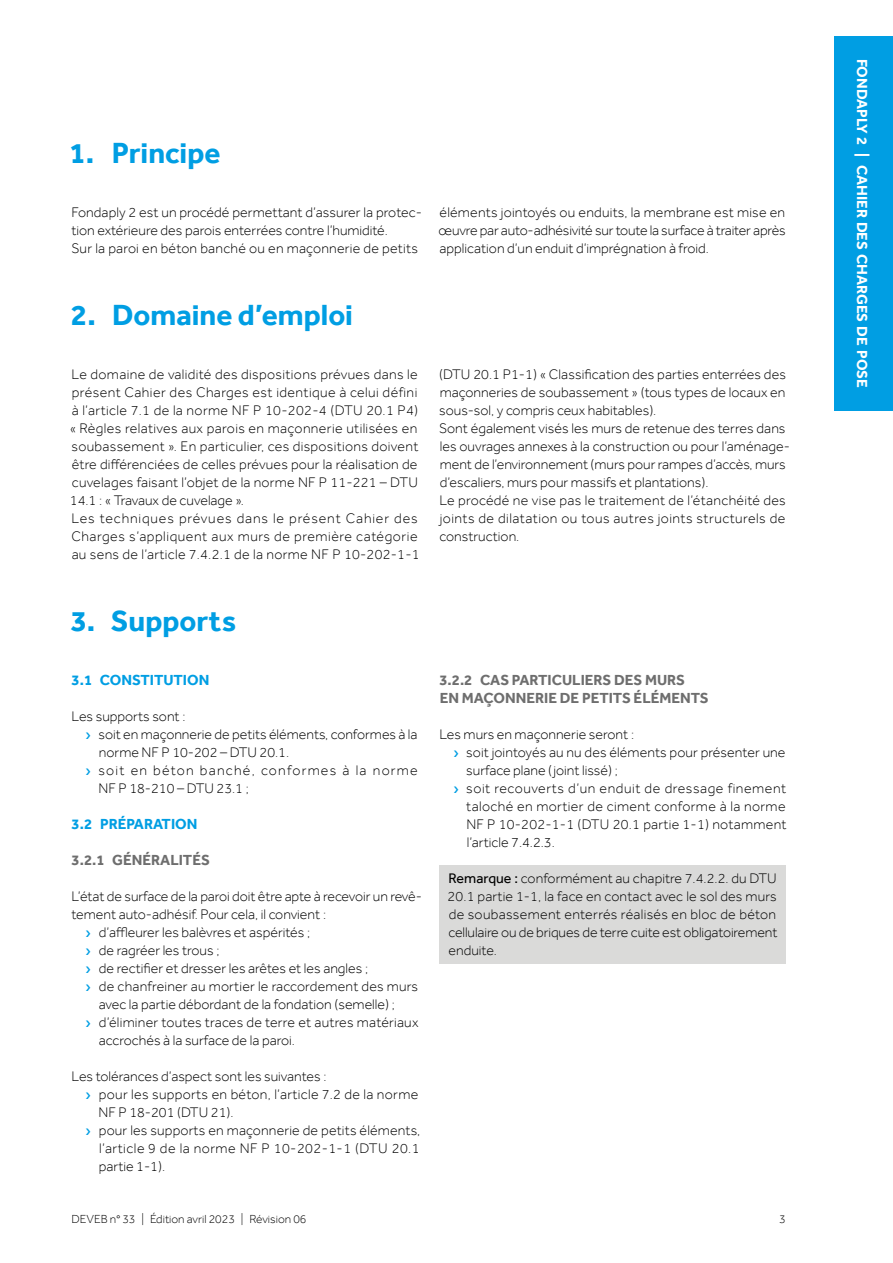
<style>
.page{position:relative;width:893px;height:1263px;background:#fff}
.page>*{position:absolute;margin:0;border:0;box-sizing:border-box;transform-origin:0 0}
.t1{font:700 30px "Effra";color:#009ee3}
.t2{font:700 15px/18px "Effra";color:#6e6e6e}
.t3{font:700 15px "Effra";color:#fff}
.t4{font:700 15px "Effra";color:#009ee3}
._15-Int-Texte-01-espace_avant{font:300 14.25px/18px "Effra";color:#000}
._15-Int-Texte-01{font:300 14.25px/18px "Effra";color:#000;text-align:justify}
._17-Int-Texte-Nota-Gris{font:300 14.25px/18px "Effra";letter-spacing:-.005em;color:#000;text-align:justify}
._15-Int-Texte-01-2{font:300 14.25px/18px "Effra";letter-spacing:.04em;color:#000}
._15-Int-Texte-01-espace_avant-2{font:300 14.25px/18px "Effra";letter-spacing:.02em;color:#000}
._15-Int-Texte-01-espace_avant-3{font:300 14.25px/18px "Effra";letter-spacing:.085em;color:#000}
.t5{font:300 12px "Effra";color:#000}
.s1{font-weight:400}
</style>
<div class="page">
<div style="left:834px;top:36px;width:59px;height:375px;background:#009ee3"></div>
<div style="left:439px;top:865px;width:347px;height:99px;background:#dadad9"></div>
<p class="t1" style="left:69px;top:135px;width:153px">1. Principe</p>
<p class="_15-Int-Texte-01-espace_avant" style="left:71px;top:203px;width:352px">Fondaply 2 est un procédé permettant d’assurer la protec&shy;tion extérieure des parois enterrées contre l’humidité.</p>
<p class="_15-Int-Texte-01" style="left:71px;top:239px;width:348px">Sur la paroi en béton banché ou en maçonnerie de petits</p>
<p class="_15-Int-Texte-01" style="left:438px;top:203px;width:349px">éléments jointoyés ou enduits, la membrane est mise en œuvre par auto-adhésivité sur toute la surface à traiter après application d’un enduit d’imprégnation à froid.</p>
<p class="t1" style="left:71px;top:297px;width:284px">2. Domaine d’emploi</p>
<p class="_15-Int-Texte-01-espace_avant" style="left:70px;top:365px;width:350px;text-align:justify">Le domaine de validité des dispositions prévues dans le présent Cahier des Charges est identique à celui défini à l’article 7.1 de la norme NF P 10-202-4 (DTU 20.1 P4) « Règles relatives aux parois en maçonnerie utilisées en soubassement ». En particulier, ces dispositions doivent être différenciées de celles prévues pour la réalisation de cuvelages faisant l’objet de la norme NF P 11-221 – DTU 14.1 : « Travaux de cuvelage ».</p>
<p class="_15-Int-Texte-01-2" style="left:71px;top:509px;width:350px">Les techniques prévues dans le présent Cahier des<br>Charges s’appliquent aux murs de première catégorie au sens de l’article 7.4.2.1 de la norme NF P 10-202-1-1</p>
<p class="_15-Int-Texte-01" style="left:439px;top:365px;width:348px">(DTU 20.1 P1-1) « Classification des parties enterrées des maçonneries de soubassement » (tous types de locaux en sous-sol, y compris ceux habitables).</p>
<p class="_15-Int-Texte-01" style="left:439px;top:419px;width:352px;text-align:left">Sont également visés les murs de retenue des terres dans les ouvrages annexes à la construction ou pour l’aménage&shy;ment de l’environnement (murs pour rampes d’accès, murs d’escaliers, murs pour massifs et plantations).</p>
<p class="_15-Int-Texte-01" style="left:439px;top:491px;width:348px">Le procédé ne vise pas le traitement de l’étanchéité des joints de dilatation ou tous autres joints structurels de construction.</p>
<p class="t1" style="left:71px;top:603px;width:167px">3. Supports</p>
<p class="t4" style="left:72px;top:671px;width:139px">3.1 CONSTITUTION</p>
<p class="_15-Int-Texte-01" style="left:72px;top:707px;width:115px">Les supports sont :</p>
<p class="_15-Int-Texte-01-espace_avant" style="left:98px;top:725px;width:321px">soit en maçonnerie de petits éléments, conformes à la norme NF P 10-202 – DTU 20.1.</p>
<p class="_15-Int-Texte-01-espace_avant-3" style="left:98px;top:761px;width:321px">soit en béton banché, conformes à la norme<br>NF P 18-210 – DTU 23.1 ;</p>
<p class="t4" style="left:72px;top:815px;width:127px">3.2 PRÉPARATION</p>
<p class="t2" style="left:72px;top:851px;width:140px">3.2.1 GÉNÉRALITÉS</p>
<p class="_15-Int-Texte-01" style="left:71px;top:887px;width:352px">L’état de surface de la paroi doit être apte à recevoir un revê&shy;tement auto-adhésif. Pour cela, il convient :</p>
<p class="_15-Int-Texte-01-espace_avant" style="left:99px;top:923px;width:213px">d’affleurer les balèvres et aspérités ;</p>
<p class="_15-Int-Texte-01-espace_avant" style="left:99px;top:941px;width:122px">de ragréer les trous ;</p>
<p class="_15-Int-Texte-01-espace_avant" style="left:99px;top:959px;width:271px">de rectifier et dresser les arêtes et les angles ;</p>
<p class="_15-Int-Texte-01-espace_avant" style="left:99px;top:977px;width:321px">de chanfreiner au mortier le raccordement des murs avec la partie débordant de la fondation (semelle) ;</p>
<p class="_15-Int-Texte-01-espace_avant" style="left:99px;top:1013px;width:321px">d’éliminer toutes traces de terre et autres matériaux accrochés à la surface de la paroi.</p>
<p class="_15-Int-Texte-01-espace_avant" style="left:72px;top:1067px;width:256px">Les tolérances d’aspect sont les suivantes :</p>
<p class="_15-Int-Texte-01-espace_avant-2" style="left:99px;top:1085px;width:321px">pour les supports en béton, l’article 7.2 de la norme<br>NF P 18-201 (DTU 21).</p>
<p class="_15-Int-Texte-01-espace_avant" style="left:99px;top:1121px;width:323px;text-align:justify">pour les supports en maçonnerie de petits éléments, l’article 9 de la norme NF P 10-202-1-1 (DTU 20.1 partie 1-1).</p>
<p class="t2" style="left:439px;top:671px;width:271px">3.2.2 CAS PARTICULIERS DES MURS<br>EN MAÇONNERIE DE PETITS ÉLÉMENTS</p>
<p class="_15-Int-Texte-01" style="left:439px;top:725px;width:196px">Les murs en maçonnerie seront :</p>
<p class="_15-Int-Texte-01-espace_avant" style="left:466px;top:743px;width:321px">soit jointoyés au nu des éléments pour présenter une surface plane (joint lissé) ;</p>
<p class="_15-Int-Texte-01-espace_avant" style="left:466px;top:779px;width:322px;text-align:justify">soit recouverts d’un enduit de dressage finement taloché en mortier de ciment conforme à la norme NF P 10-202-1-1 (DTU 20.1 partie 1-1) notamment l’article 7.4.2.3.</p>
<p class="_17-Int-Texte-Nota-Gris" style="left:448px;top:869px;width:331px"><span class="s1">Remarque :</span> conformément au chapitre 7.4.2.2. du DTU 20.1 partie 1-1, la face en contact avec le sol des murs de soubassement enterrés réalisés en bloc de béton cellulaire ou de briques de terre cuite est obligatoirement enduite.</p>
<p class="t5" style="left:71px;top:1211px;width:236px">DEVEB n° 33 | Édition avril 2023 | Révision 06</p>
<p class="t5" style="left:779px;top:1211px;width:8px">3</p>
<p class="t3" style="left:871px;top:59px;width:330px;rotate:90deg">FONDAPLY 2 | CAHIER DES CHARGES DE POSE</p>
</div>
